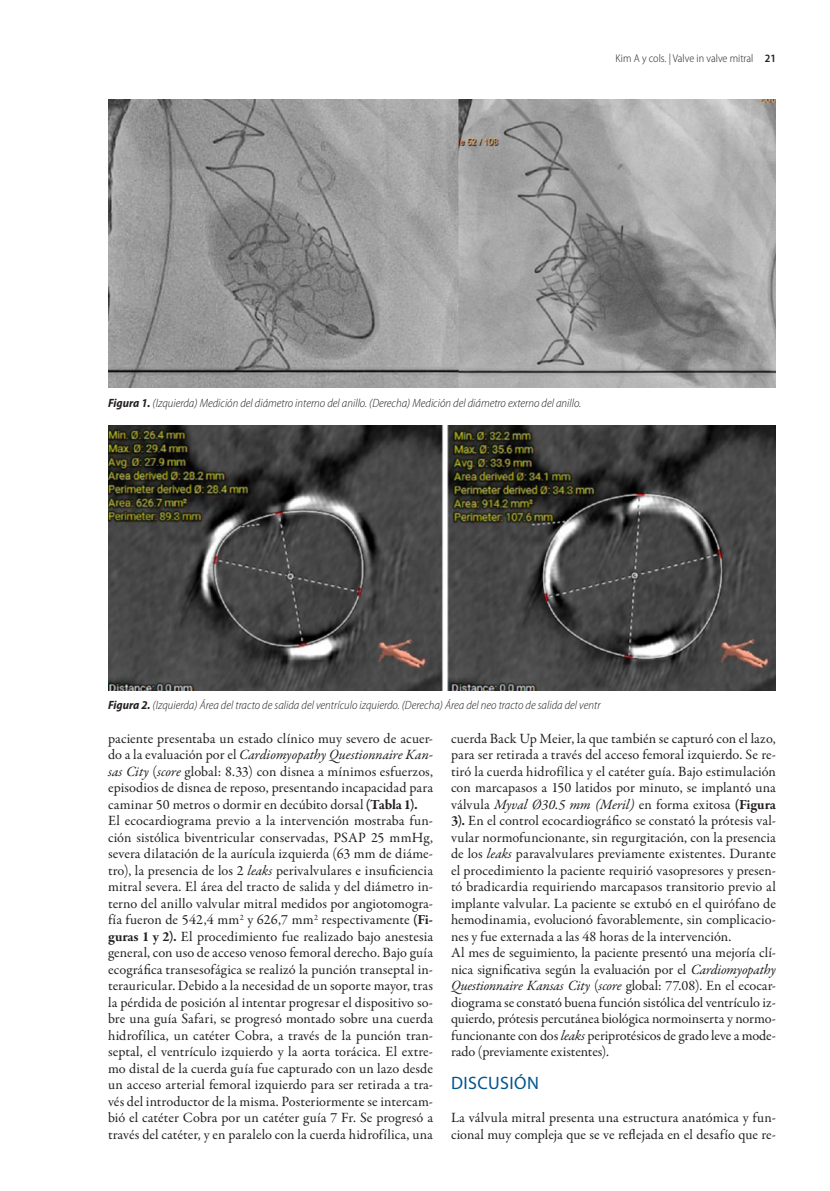
<style>
.page{position:relative;width:830px;height:1191px;background:#fff}
.page>*{position:absolute;margin:0;border:0;box-sizing:border-box;transform-origin:0 0}
.texto{font:18px "Myriad Pro";letter-spacing:.02em;color:#00548e}
.texto-2{font:14.25px/16.5px "Garamond Premr Pro";color:#231f20;text-align:justify}
.epigrafe{font:italic 300 semi-condensed 12px "Myriad Pro";color:#231f20}
.t1{font:300 semi-condensed 11.25px "Myriad Pro";color:#231f20}
.s1{font-weight:600}
.s2{font-weight:700}
.s3{font-style:italic}
</style>
<div class="page">
<img style="left:108px;top:425px;width:667px;height:265px">
<img style="left:108px;top:99px;width:667px;height:289px">
<p class="t1" style="left:615px;top:51px;width:162px">Kim A y cols. | Valve in valve mitral <span class="s1">21</span></p>
<p class="epigrafe" style="left:108px;top:395px;width:474px"><span class="s2">Figura 1.</span> (Izquierda) Medición del diámetro interno del anillo. (Derecha) Medición del diámetro externo del anillo.</p>
<p class="epigrafe" style="left:108px;top:697px;width:493px"><span class="s2">Figura 2.</span> (Izquierda) Área del tracto de salida del ventrículo izquierdo. (Derecha) Área del neo tracto de salida del ventr</p>
<p class="texto-2" style="left:108px;top:730px;width:326px">paciente presentaba un estado clínico muy severo de acuer&shy;do a la evaluación por el <span class="s3">Cardiomyopathy Questionnaire Kan&shy;sas City</span> (<span class="s3">score</span> global: 8.33) con disnea a mínimos esfuerzos, episodios de disnea de reposo, presentando incapacidad para caminar 50 metros o dormir en decúbito dorsal <span class="s2">(Tabla 1).</span></p>
<p class="texto-2" style="left:108px;top:813px;width:326px">El ecocardiograma previo a la intervención mostraba fun&shy;ción sistólica biventricular conservadas, PSAP 25 mmHg, severa dilatación de la aurícula izquierda (63 mm de diáme&shy;tro), la presencia de los 2 <span class="s3">leaks</span> perivalvulares e insuficiencia mitral severa. El área del tracto de salida y del diámetro in&shy;terno del anillo valvular mitral medidos por angiotomogra&shy;fía fueron de 542,4 mm<sup>2</sup> y 626,7 mm<sup>2</sup> respectivamente <span class="s2">(Fi&shy;guras 1 y 2).</span> El procedimiento fue realizado bajo anestesia general, con uso de acceso venoso femoral derecho. Bajo guía ecográfica transesofágica se realizó la punción transeptal in&shy;terauricular. Debido a la necesidad de un soporte mayor, tras la pérdida de posición al intentar progresar el dispositivo so&shy;bre una guía Safari, se progresó montado sobre una cuerda hidrofílica, un catéter Cobra, a través de la punción tran&shy;septal, el ventrículo izquierdo y la aorta torácica. El extre&shy;mo distal de la cuerda guía fue capturado con un lazo desde un acceso arterial femoral izquierdo para ser retirada a tra&shy;vés del introductor de la misma. Posteriormente se intercam&shy;bió el catéter Cobra por un catéter guía 7 Fr. Se progresó a través del catéter, y en paralelo con la cuerda hidrofílica, una</p>
<p class="texto-2" style="left:451px;top:730px;width:326px">cuerda Back Up Meier, la que también se capturó con el lazo, para ser retirada a través del acceso femoral izquierdo. Se re&shy;tiró la cuerda hidrofílica y el catéter guía. Bajo estimulación con marcapasos a 150 latidos por minuto, se implantó una válvula <span class="s3">Myval Ø30.5 mm (Meril)</span> en forma exitosa <span class="s2">(Figura 3).</span> En el control ecocardiográfico se constató la prótesis val&shy;vular normofuncionante, sin regurgitación, con la presencia de los <span class="s3">leaks</span> paravalvulares previamente existentes. Durante el procedimiento la paciente requirió vasopresores y presen&shy;tó bradicardia requiriendo marcapasos transitorio previo al implante valvular. La paciente se extubó en el quirófano de hemodinamia, evolucionó favorablemente, sin complicacio&shy;nes y fue externada a las 48 horas de la intervención.</p>
<p class="texto-2" style="left:451px;top:945px;width:326px">Al mes de seguimiento, la paciente presentó una mejoría clí&shy;nica significativa según la evaluación por el <span class="s3">Cardiomyopathy Questionnaire Kansas City</span> (<span class="s3">score</span> global: 77.08). En el ecocar&shy;diograma se constató buena función sistólica del ventrículo iz&shy;quierdo, prótesis percutánea biológica normoinserta y normo&shy;funcionante con dos <span class="s3">leaks</span> periprotésicos de grado leve a mode&shy;rado (previamente existentes).</p>
<p class="texto" style="left:451px;top:1072px;width:89px">DISCUSIÓN</p>
<p class="texto-2" style="left:451px;top:1110px;width:326px">La válvula mitral presenta una estructura anatómica y fun&shy;cional muy compleja que se ve reflejada en el desafío que re-</p>
</div>
